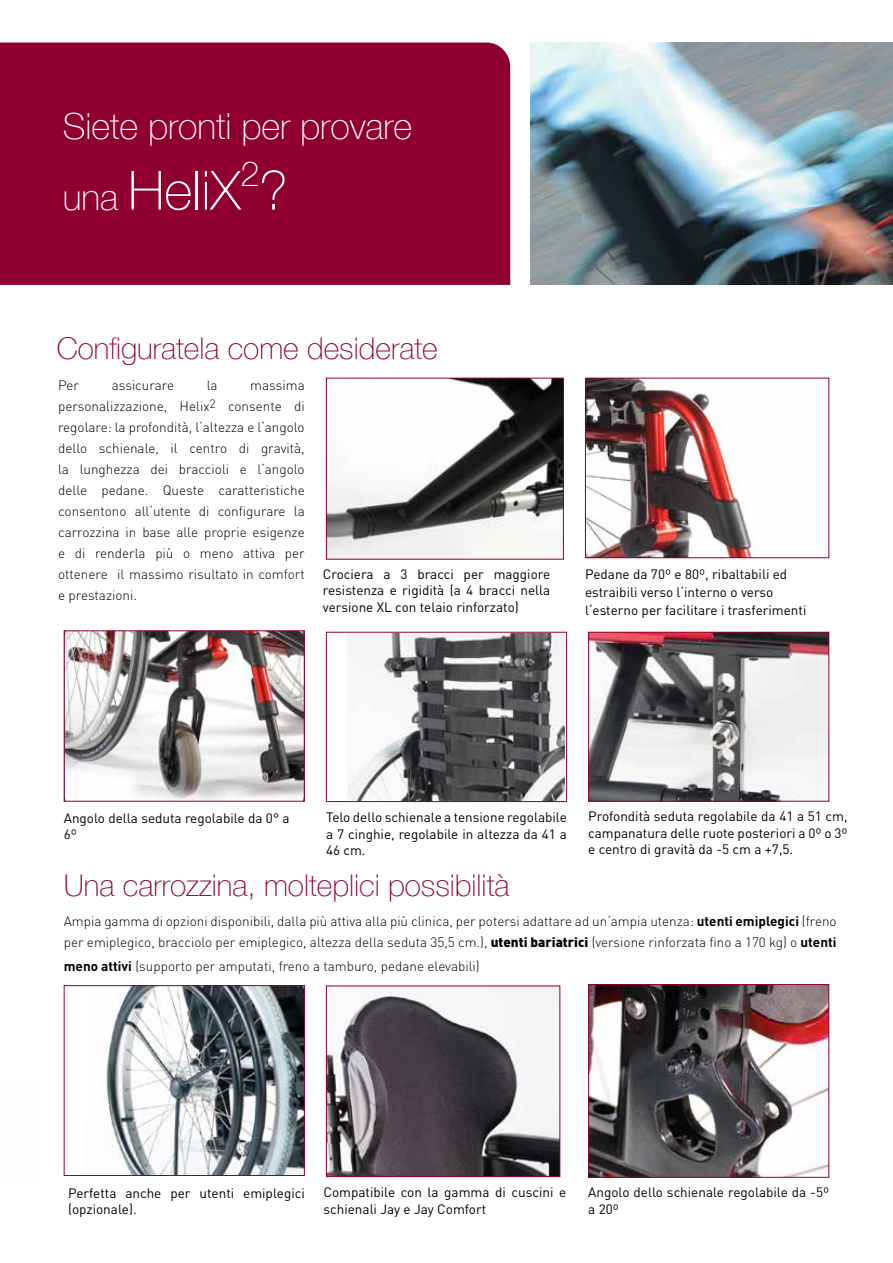
<style>
.page{position:relative;width:893px;height:1263px;background:#fff}
.page>*{position:absolute;margin:0;border:0;box-sizing:border-box;transform-origin:0 0}
.t1{font:100 54px "Helvetica Neue LT Com";color:#fff}
.t2{font:100 36px "Helvetica Neue LT Com";color:#fff}
.t3{font:100 30px "Helvetica Neue LT Com";color:#8f0031}
.t4{font:300 13.5px/21px "DINOT";color:#000}
.t5{font:13.5px/16.5px "DINOT";color:#000}
.s1{font-size:36px}
.s2{font-weight:700}
.s3{font-weight:900}
</style>
<div class="page">
<div style="left:0;top:43px;width:510px;height:242px;background:#8f0031"></div>
<img style="left:530px;top:43px;width:363px;height:242px">
<img style="left:587px;top:380px;width:169px;height:176px">
<div style="left:585px;top:378px;width:244px;height:180px;border:1px solid #8f0031"></div>
<img style="left:66px;top:632px;width:237px;height:167px">
<div style="left:64px;top:630px;width:241px;height:171px;border:1px solid #8f0031"></div>
<img style="left:348px;top:634px;width:216px;height:166px">
<div style="left:326px;top:632px;width:241px;height:170px;border:1px solid #8f0031"></div>
<img style="left:590px;top:634px;width:237px;height:165px">
<div style="left:588px;top:632px;width:241px;height:169px;border:1px solid #8f0031"></div>
<img style="left:328px;top:380px;width:234px;height:177px">
<div style="left:326px;top:378px;width:238px;height:181px;border:1px solid #8f0031"></div>
<img style="left:590px;top:986px;width:237px;height:190px">
<div style="left:588px;top:984px;width:241px;height:194px;border:1px solid #8f0031"></div>
<img style="left:106px;top:987px;width:197px;height:187px">
<div style="left:64px;top:985px;width:241px;height:191px;border:1px solid #8f0031"></div>
<img style="left:328px;top:987px;width:230px;height:188px">
<div style="left:326px;top:985px;width:234px;height:192px;border:1px solid #8f0031"></div>
<h2 class="t2" style="left:63px;top:105px;width:351px">Siete pronti per provare</h2>
<h1 class="t1" style="left:63px;top:158px;width:226px"><span class="s1">una</span> HeliX<sup>2</sup>?</h1>
<h3 class="t3" style="left:57px;top:331px;width:382px">Configuratela come desiderate</h3>
<p class="t4" style="left:58px;top:374px;width:248px;text-align:justify;text-indent:192px">massima personalizzazione, Helix<sup>2</sup> consente di regolare: la profondità, l‘altezza e l‘angolo dello schienale, il centro di gravità, la lunghezza dei braccioli e l‘angolo delle pedane. Queste caratteristiche consentono all‘utente di configurare la carrozzina in base alle proprie esigenze e di renderla più o meno attiva per ottenere il massimo risultato in comfort e prestazioni.</p>
<p class="t4" style="left:58px;top:374px;width:22px">Per</p>
<p class="t4" style="left:112px;top:374px;width:64px">assicurare</p>
<p class="t4" style="left:207px;top:374px;width:12px">la</p>
<p class="t5" style="left:323px;top:565px;width:229px;text-align:justify">Crociera a 3 bracci per maggiore resistenza e rigidità (a 4 bracci nella versione XL con telaio rinforzato)</p>
<p class="t5" style="left:585px;top:565px;width:223px;line-height:18px">Pedane da 70º e 80º, ribaltabili ed estraibili verso l‘interno o verso l‘esterno per facilitare i trasferimenti</p>
<p class="t5" style="left:64px;top:809px;width:227px">Angolo della seduta regolabile da 0° a<br>6º</p>
<p class="t5" style="left:588px;top:808px;width:261px;text-align:justify">Profondità seduta regolabile da 41 a 51 cm, campanatura delle ruote posteriori a 0º o 3º e centro di gravità da -5 cm a +7,5.</p>
<p class="t5" style="left:326px;top:809px;width:242px;text-align:justify">Telo dello schienale a tensione regolabile a 7 cinghie, regolabile in altezza da 41 a 46 cm.</p>
<h3 class="t3" style="left:64px;top:868px;width:447px">Una carrozzina, molteplici possibilità</h3>
<p class="t4" style="left:64px;top:911px;width:774px">Ampia gamma di opzioni disponibili, dalla più attiva alla più clinica, per potersi adattare ad un‘ampia utenza: <span class="s2">utenti emiplegici</span> (freno per emiplegico, bracciolo per emiplegico, altezza della seduta 35,5 cm.), <span class="s3">utenti bariatrici</span> (versione rinforzata fino a 170 kg) o <span class="s2">utenti</span></p>
<p class="t4" style="left:64px;top:956px;width:417px"><span class="s2">meno attivi</span> (supporto per amputati, freno a tamburo, pedane elevabili)</p>
<p class="t5" style="left:68px;top:1184px;width:238px">Perfetta anche per utenti emiplegici (opzionale).</p>
<p class="t5" style="left:324px;top:1184px;width:244px">Compatibile con la gamma di cuscini e schienali Jay e Jay Comfort</p>
<p class="t5" style="left:588px;top:1184px;width:242px">Angolo dello schienale regolabile da -5º a 20º</p>
</div>
